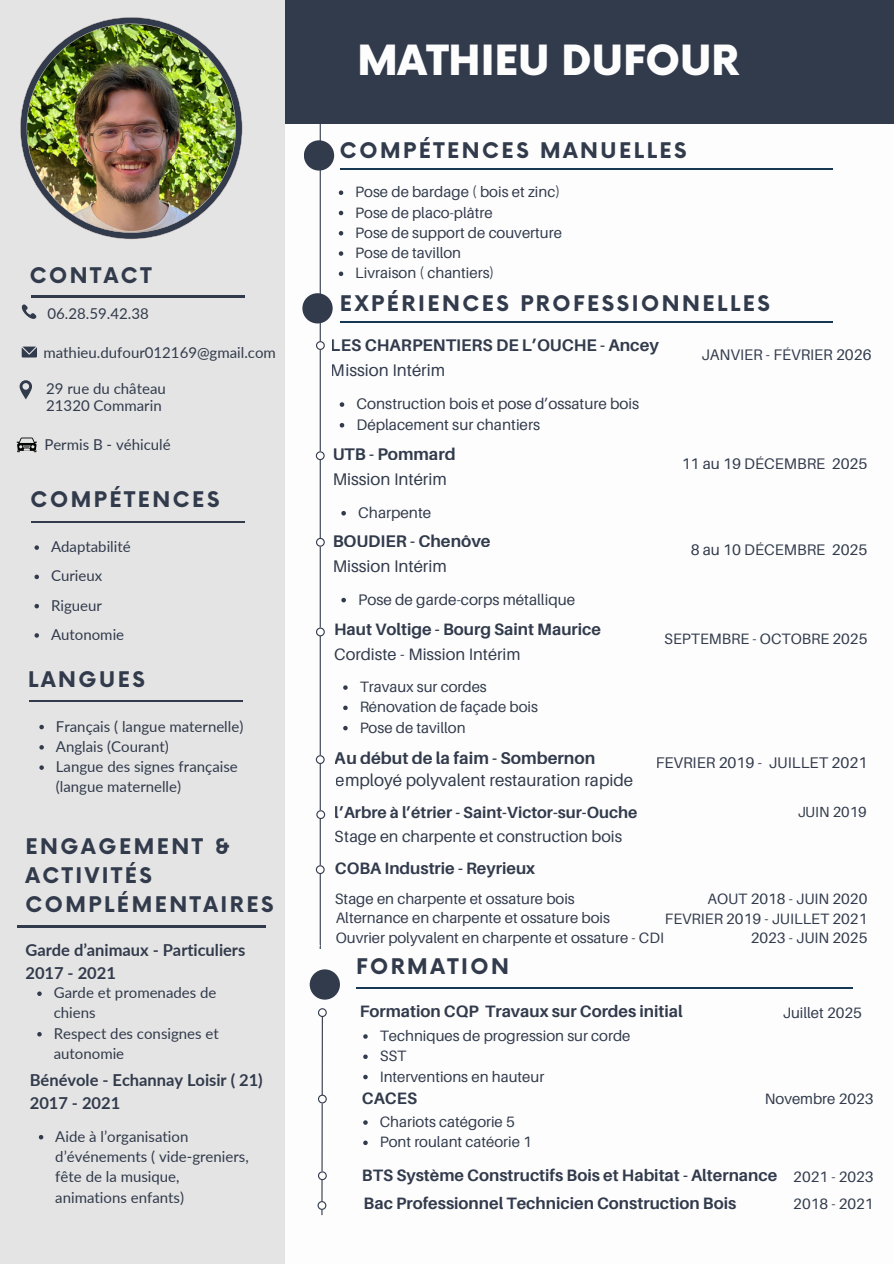
<style>
.page{position:relative;width:894px;height:1264px;background:#fff}
.page>*{position:absolute;margin:0;border:0;box-sizing:border-box;transform-origin:0 0}
.t1{font:900 40.5px "Now";color:#fdfdfd}
.t2{font:700 21px/29.2px "Now";letter-spacing:.12em;color:#323b4c}
.t3{font:16.95px "Aileron";color:#323b4c}
.t4{font:700 16.95px "Aileron";color:#323b4c}
.t5{font:700 16.8px "Aileron";color:#323b4c}
.t6{font:16.8px "Aileron";color:#323b4c}
.t7{font:700 16.5px "Aileron";color:#323b4c}
.t8{font:700 16.5px/22.5px "Lato";color:#323b4c}
.t9{font:16.5px "Aileron";color:#323b4c}
.t10{font:700 16.05px "Aileron";color:#323b4c}
.t11{font:16.05px "Aileron";color:#323b4c}
.t12{font:15.45px "Aileron";color:#323b4c}
.t13{font:15.3px/20.7px "Aileron";color:#323b4c}
.t14{font:15px/20.2px "Aileron";color:#323b4c}
.t15{font:15px/20.2px "Lato";color:#323b4c}
.t16{font:14.7px "Aileron";color:#323b4c}
.s1{font-weight:400;font-size:15px}
</style>
<div class="page">
<div style="left:0;top:0;width:893px;height:123px;background:#323b4c"></div>
<div style="left:0;top:0;width:284px;height:1263px;background:#e4e4e4"></div>
<hr style="left:17px;top:925px;width:248px;height:2px;background:#323b4c">
<hr style="left:31px;top:296px;width:213px;height:1px;background:#323b4c">
<hr style="left:31px;top:521px;width:214px;height:1px;background:#323b4c">
<svg style="left:22px;top:304px;width:14px;height:15px"></svg>
<svg style="left:22px;top:346px;width:15px;height:11px"></svg>
<svg style="left:20px;top:380px;width:12px;height:19px"></svg>
<svg style="left:17px;top:437px;width:20px;height:15px"></svg>
<hr style="left:29px;top:700px;width:214px;height:1px;background:#323b4c">
<svg style="left:39px;top:724px;width:5px;height:5px"></svg>
<svg style="left:39px;top:745px;width:5px;height:4px"></svg>
<svg style="left:39px;top:765px;width:5px;height:4px"></svg>
<hr style="left:319px;top:89px;width:2px;height:860px;background:#323b4c">
<svg style="left:316px;top:451px;width:8px;height:9px"></svg>
<svg style="left:316px;top:627px;width:9px;height:9px"></svg>
<svg style="left:316px;top:755px;width:8px;height:9px"></svg>
<svg style="left:316px;top:865px;width:8px;height:9px"></svg>
<svg style="left:316px;top:341px;width:9px;height:9px"></svg>
<hr style="left:321px;top:1008px;width:2px;height:206px;background:#323b4c">
<svg style="left:318px;top:1008px;width:9px;height:9px"></svg>
<svg style="left:318px;top:1094px;width:9px;height:9px"></svg>
<hr style="left:356px;top:987px;width:496px;height:1px;background:#163853">
<svg style="left:309px;top:969px;width:31px;height:30px"></svg>
<svg style="left:318px;top:1171px;width:9px;height:9px"></svg>
<svg style="left:317px;top:1200px;width:9px;height:9px"></svg>
<img style="left:20px;top:17px;width:222px;height:222px">
<svg style="left:34px;top:545px;width:5px;height:5px"></svg>
<svg style="left:34px;top:574px;width:5px;height:5px"></svg>
<svg style="left:34px;top:604px;width:5px;height:4px"></svg>
<svg style="left:34px;top:633px;width:5px;height:4px"></svg>
<hr style="left:340px;top:169px;width:492px;height:1px;background:#163853">
<svg style="left:39px;top:1135px;width:4px;height:4px"></svg>
<svg style="left:37px;top:991px;width:5px;height:4px"></svg>
<svg style="left:37px;top:1032px;width:5px;height:4px"></svg>
<svg style="left:363px;top:1034px;width:4px;height:4px"></svg>
<svg style="left:363px;top:1054px;width:4px;height:5px"></svg>
<svg style="left:363px;top:1074px;width:4px;height:5px"></svg>
<svg style="left:363px;top:1120px;width:4px;height:4px"></svg>
<svg style="left:363px;top:1140px;width:4px;height:5px"></svg>
<svg style="left:343px;top:685px;width:4px;height:5px"></svg>
<svg style="left:343px;top:705px;width:4px;height:5px"></svg>
<svg style="left:343px;top:726px;width:4px;height:4px"></svg>
<svg style="left:341px;top:598px;width:5px;height:4px"></svg>
<svg style="left:341px;top:511px;width:5px;height:4px"></svg>
<svg style="left:339px;top:402px;width:5px;height:5px"></svg>
<svg style="left:339px;top:423px;width:5px;height:4px"></svg>
<hr style="left:340px;top:321px;width:492px;height:2px;background:#163853">
<svg style="left:302px;top:293px;width:30px;height:30px"></svg>
<svg style="left:316px;top:538px;width:9px;height:8px"></svg>
<svg style="left:316px;top:810px;width:9px;height:9px"></svg>
<svg style="left:338px;top:190px;width:5px;height:5px"></svg>
<svg style="left:338px;top:211px;width:5px;height:4px"></svg>
<svg style="left:338px;top:231px;width:5px;height:4px"></svg>
<svg style="left:338px;top:251px;width:5px;height:5px"></svg>
<svg style="left:338px;top:271px;width:5px;height:5px"></svg>
<svg style="left:304px;top:140px;width:30px;height:31px"></svg>
<h2 class="t2" style="left:30px;top:262px;width:123px">CONTACT</h2>
<p class="t15" style="left:47px;top:302px;width:103px">06.28.59.42.38</p>
<p class="t15" style="left:43px;top:342px;width:234px">mathieu.dufour012169@gmail.com</p>
<p class="t15" style="left:46px;top:380px;width:121px;line-height:17px">29 rue du château<br>21320 Commarin</p>
<p class="t15" style="left:44px;top:434px;width:128px">Permis B - véhiculé</p>
<h2 class="t2" style="left:31px;top:486px;width:190px">COMPÉTENCES</h2>
<p class="t15" style="left:51px;top:531px;width:81px;line-height:29.2px">Adaptabilité<br>Curieux<br>Rigueur<br>Autonomie</p>
<h2 class="t2" style="left:28px;top:665px;width:118px">LANGUES</h2>
<p class="t15" style="left:56px;top:715px;width:189px">Français ( langue maternelle)<br>Anglais (Courant)<br>Langue des signes française (langue maternelle)</p>
<h2 class="t2" style="left:25px;top:832px;width:249px">ENGAGEMENT &amp;<br>ACTIVITÉS<br>COMPLÉMENTAIRES</h2>
<p class="t8" style="left:25px;top:938px;width:221px">Garde d’animaux - Particuliers<br>2017 - 2021</p>
<p class="t15" style="left:54px;top:982px;width:167px">Garde et promenades de chiens<br>Respect des consignes et autonomie</p>
<p class="t8" style="left:30px;top:1068px;width:234px">Bénévole - Echannay Loisir ( 21)<br>2017 - 2021</p>
<p class="t15" style="left:55px;top:1125px;width:195px">Aide à l’organisation d’événements ( vide-greniers, fête de la musique, animations enfants)</p>
<h1 class="t1" style="left:357px;top:38px;width:383px">MATHIEU DUFOUR</h1>
<h2 class="t2" style="left:340px;top:137px;width:348px">COMPÉTENCES MANUELLES</h2>
<p class="t14" style="left:355px;top:181px;width:208px">Pose de bardage ( bois et zinc)<br>Pose de placo-plâtre<br>Pose de support de couverture<br>Pose de tavillon<br>Livraison ( chantiers)</p>
<h2 class="t2" style="left:340px;top:290px;width:431px">EXPÉRIENCES PROFESSIONNELLES</h2>
<p class="t5" style="left:330px;top:335px;width:329px">LES CHARPENTIERS DE L’OUCHE - Ancey</p>
<p class="t6" style="left:330px;top:360px;width:116px">Mission Intérim</p>
<p class="t13" style="left:356px;top:393px;width:284px">Construction bois et pose d’ossature bois<br>Déplacement sur chantiers</p>
<p class="t5" style="left:332px;top:443px;width:125px">UTB - Pommard</p>
<p class="t6" style="left:332px;top:469px;width:116px">Mission Intérim</p>
<p class="t13" style="left:358px;top:502px;width:75px">Charpente</p>
<p class="t5" style="left:332px;top:530px;width:160px">BOUDIER - Chenôve</p>
<p class="t6" style="left:332px;top:555px;width:116px">Mission Intérim</p>
<p class="t13" style="left:358px;top:588px;width:218px">Pose de garde-corps métallique</p>
<p class="t13" style="left:701px;top:344px;width:171px">JANVIER - FÉVRIER 2026</p>
<p class="t13" style="left:681px;top:452px;width:187px">11 au 19 DÉCEMBRE 2025</p>
<p class="t13" style="left:690px;top:539px;width:178px">8 au 10 DÉCEMBRE 2025</p>
<p class="t7" style="left:334px;top:619px;width:268px">Haut Voltige - Bourg Saint Maurice</p>
<p class="t9" style="left:334px;top:644px;width:188px">Cordiste - Mission Intérim</p>
<p class="t14" style="left:359px;top:676px;width:180px">Travaux sur cordes<br>Rénovation de façade bois<br>Pose de tavillon</p>
<p class="t14" style="left:664px;top:628px;width:204px">SEPTEMBRE - OCTOBRE 2025</p>
<p class="t4" style="left:335px;top:747px;width:262px">Au début de la faim - Sombernon</p>
<p class="t12" style="left:655px;top:753px;width:213px">FEVRIER 2019 - JUILLET 2021</p>
<p class="t3" style="left:335px;top:769px;width:299px">employé polyvalent restauration rapide</p>
<p class="t10" style="left:335px;top:802px;width:304px">l’Arbre à l’étrier - Saint-Victor-sur-Ouche</p>
<p class="t16" style="left:797px;top:803px;width:71px">JUIN 2019</p>
<p class="t11" style="left:335px;top:826px;width:289px">Stage en charpente et construction bois</p>
<p class="t7" style="left:335px;top:858px;width:202px">COBA Industrie - Reyrieux</p>
<p class="t14" style="left:335px;top:888px;width:241px">Stage en charpente et ossature bois</p>
<p class="t14" style="left:707px;top:888px;width:161px">AOUT 2018 - JUIN 2020</p>
<p class="t14" style="left:335px;top:907px;width:330px">Alternance en charpente et ossature bois<br>Ouvrier polyvalent en charpente et ossature - CDI</p>
<p class="t14" style="left:664px;top:908px;width:204px;line-height:19.8px;text-align:right">FEVRIER 2019 - JUILLET 2021<br>2023 - JUIN 2025</p>
<h2 class="t2" style="left:356px;top:953px;width:154px">FORMATION</h2>
<p class="t7" style="left:359px;top:1001px;width:324px">Formation CQP Travaux sur Cordes initial</p>
<p class="t14" style="left:782px;top:1002px;width:80px">Juillet 2025</p>
<p class="t14" style="left:379px;top:1025px;width:252px">Techniques de progression sur corde<br>SST<br>Interventions en hauteur</p>
<p class="t7" style="left:362px;top:1087px;width:57px">CACES</p>
<p class="t14" style="left:764px;top:1087px;width:110px">Novembre 2023</p>
<p class="t14" style="left:379px;top:1111px;width:154px">Chariots catégorie 5<br>Pont roulant catéorie 1</p>
<p class="t7" style="left:362px;top:1164px;width:513px">BTS Système Constructifs Bois et Habitat - Alternance <span class="s1">2021 - 2023</span></p>
<p class="t7" style="left:363px;top:1193px;width:374px">Bac Professionnel Technicien Construction Bois</p>
<p class="t14" style="left:793px;top:1193px;width:82px">2018 - 2021</p>
</div>
